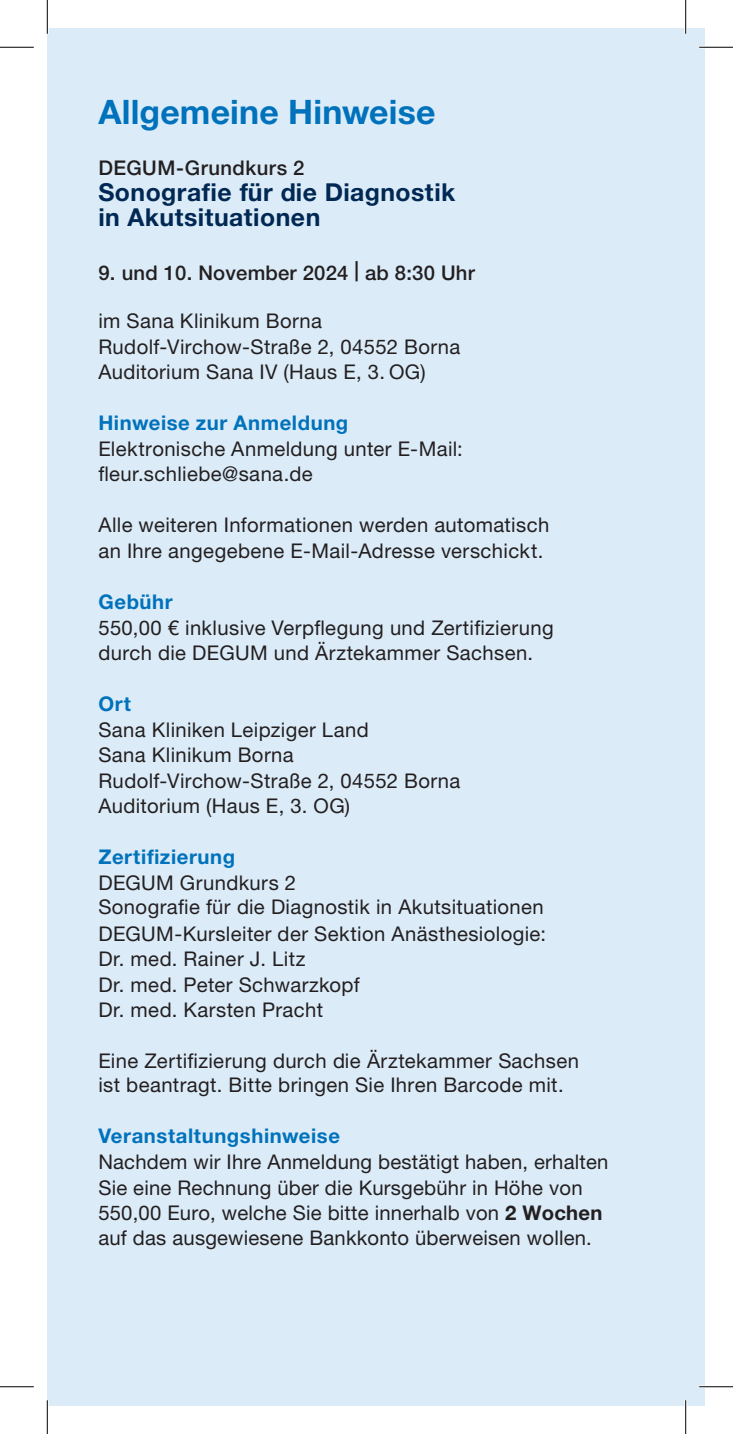
<style>
.page{position:relative;width:733px;height:1434px;background:#fff}
.page>*{position:absolute;margin:0;border:0;box-sizing:border-box;transform-origin:0 0}
.t1{font:700 33.75px "Helvetica Neue LT Pro";letter-spacing:.005em;color:#0072bc}
.t2{font:700 24.75px/25.4px "Helvetica Neue LT Pro";letter-spacing:.02em;color:#002853}
.t3{font:20.25px/25.4px "Helvetica Neue LT Pro";letter-spacing:.02em;color:#231f20}
.t4{font:700 20.25px "Helvetica Neue LT Pro";letter-spacing:.03em;color:#0072bc}
.t5{font:500 20.25px "Helvetica Neue LT Pro";letter-spacing:.01em;color:#231f20}
.s1{font-weight:700}
</style>
<div class="page">
<div style="left:47px;top:28px;width:657px;height:1378px;background:#dbebf8"></div>
<hr style="left:699px;top:46px;width:33px;height:3px;background:#fff">
<hr style="left:699px;top:1385px;width:33px;height:3px;background:#fff">
<hr style="left:46px;top:0;width:3px;height:34px;background:#fff">
<hr style="left:46px;top:1400px;width:3px;height:34px;background:#fff">
<hr style="left:684px;top:0;width:2px;height:34px;background:#fff">
<hr style="left:684px;top:1400px;width:2px;height:34px;background:#fff">
<hr style="left:0;top:47px;width:34px;height:1px;background:#000">
<hr style="left:699px;top:47px;width:33px;height:1px;background:#000">
<hr style="left:0;top:1386px;width:34px;height:1px;background:#000">
<hr style="left:699px;top:1386px;width:33px;height:1px;background:#000">
<hr style="left:47px;top:0;width:1px;height:34px;background:#000">
<hr style="left:47px;top:1400px;width:1px;height:34px;background:#000">
<hr style="left:685px;top:0;width:1px;height:34px;background:#000">
<hr style="left:685px;top:1400px;width:1px;height:34px;background:#000">
<h1 class="t1" style="left:98px;top:91px;width:338px">Allgemeine Hinweise</h1>
<p class="t5" style="left:98px;top:156px;width:207px">DEGUM-Grundkurs 2</p>
<p class="t2" style="left:98px;top:179px;width:358px">Sonografie für die Diagnostik in Akutsituationen</p>
<p class="t5" style="left:98px;top:260px;width:378px">9. und 10. November 2024 | ab 8:30 Uhr</p>
<p class="t3" style="left:98px;top:308px;width:363px">im Sana Klinikum Borna<br>Rudolf-Virchow-Straße 2, 04552 Borna<br>Auditorium Sana IV (Haus E, 3. OG)</p>
<p class="t4" style="left:98px;top:411px;width:251px">Hinweise zur Anmeldung</p>
<p class="t3" style="left:98px;top:436px;width:366px">Elektronische Anmeldung unter E-Mail: fleur.schliebe@sana.de</p>
<p class="t3" style="left:98px;top:512px;width:452px">Alle weiteren Informationen werden automatisch an Ihre angegebene E-Mail-Adresse verschickt.</p>
<p class="t4" style="left:98px;top:589px;width:76px">Gebühr</p>
<p class="t3" style="left:98px;top:614px;width:456px">550,00 € inklusive Verpflegung und Zertifizierung durch die DEGUM und Ärztekammer Sachsen.</p>
<p class="t4" style="left:98px;top:691px;width:34px">Ort</p>
<p class="t3" style="left:98px;top:716px;width:363px">Sana Kliniken Leipziger Land<br>Sana Klinikum Borna<br>Rudolf-Virchow-Straße 2, 04552 Borna<br>Auditorium (Haus E, 3. OG)</p>
<p class="t4" style="left:98px;top:844px;width:138px">Zertifizierung</p>
<p class="t3" style="left:98px;top:870px;width:447px;line-height:24.3px">DEGUM Grundkurs 2<br>Sonografie für die Diagnostik in Akutsituationen</p>
<p class="t3" style="left:98px;top:921px;width:449px">DEGUM-Kursleiter der Sektion Anästhesiologie:<br>Dr. med. Rainer J. Litz<br>Dr. med. Peter Schwarzkopf<br>Dr. med. Karsten Pracht</p>
<p class="t3" style="left:98px;top:1049px;width:482px;line-height:24.1px">Eine Zertifizierung durch die Ärztekammer Sachsen ist beantragt. Bitte bringen Sie Ihren Barcode mit.</p>
<p class="t4" style="left:98px;top:1124px;width:243px">Veranstaltungshinweise</p>
<p class="t3" style="left:98px;top:1149px;width:511px">Nachdem wir Ihre Anmeldung bestätigt haben, erhalten Sie eine Rechnung über die Kursgebühr in Höhe von 550,00 Euro, welche Sie bitte innerhalb von <span class="s1">2 Wochen </span>auf das ausgewiesene Bankkonto überweisen wollen.</p>
</div>
